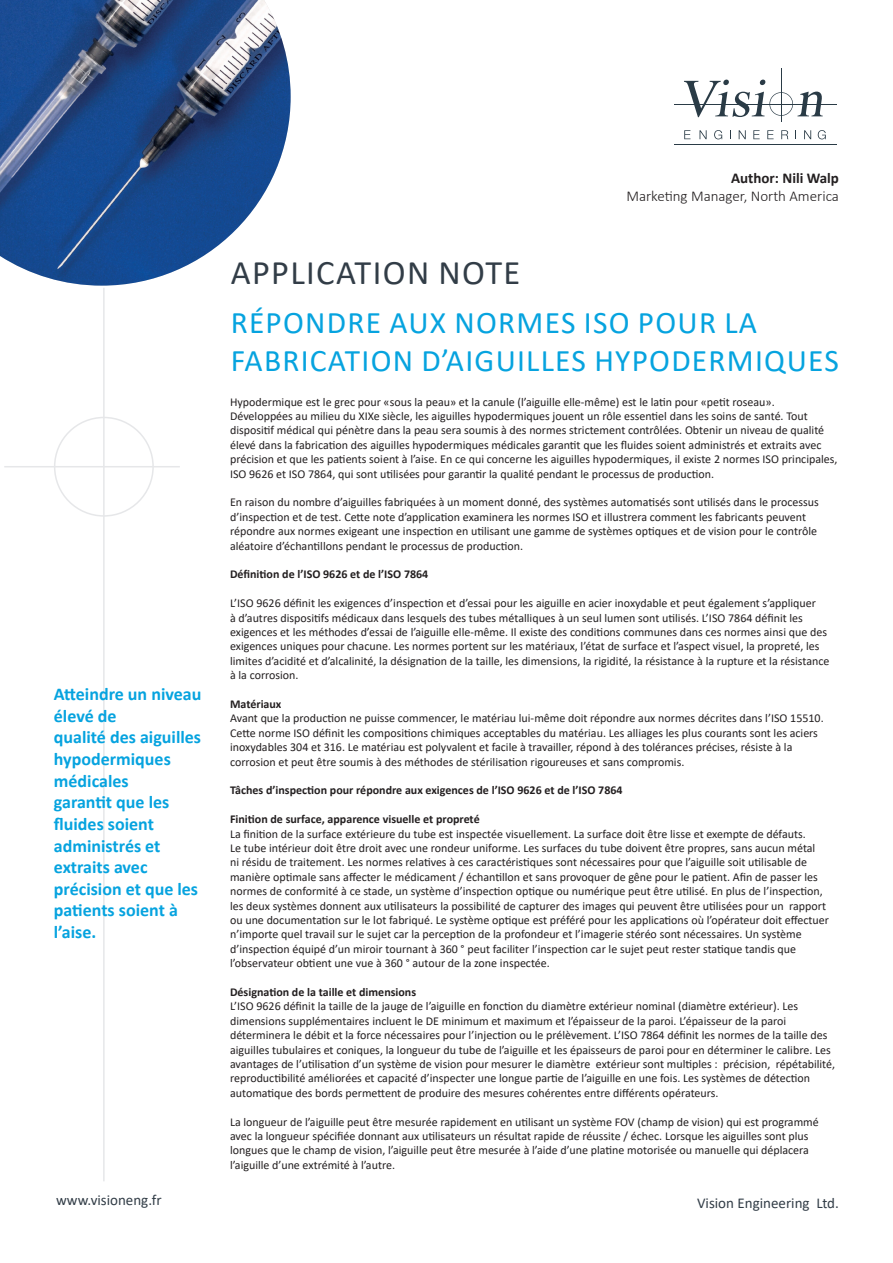
<style>
.page{position:relative;width:893px;height:1263px;background:#fff}
.page>*{position:absolute;margin:0;border:0;box-sizing:border-box;transform-origin:0 0}
.t1{font:34.5px "Calibri";letter-spacing:.04em;color:#323d47}
.t2{font:31.5px/37.8px "Calibri";letter-spacing:.04em;color:#06a3df}
.t3{font:700 18px/21.6px "Calibri";color:#06a3df}
.t4{font:15px "Calibri";color:#323d47}
.t5{font:300 15px "Calibri";color:#231f20}
.t6{font:700 15px "Calibri";color:#231f20}
.t7{font:12px/14.4px "Calibri";color:#231f20}
.t8{font:700 12px "Calibri";color:#231f20}
</style>
<div class="page">
<hr style="left:103px;top:288px;width:2px;height:893px;background:#e6e7e9">
<div style="left:54px;top:417px;width:100px;height:100px;border:2px solid #e6e7e9;border-radius:50%"></div>
<hr style="left:4px;top:466px;width:176px;height:1px;background:#e6e7e9">
<svg style="left:684px;top:130px;width:6px;height:9px"></svg>
<svg style="left:699px;top:130px;width:8px;height:9px"></svg>
<svg style="left:714px;top:130px;width:8px;height:9px"></svg>
<svg style="left:739px;top:130px;width:7px;height:9px"></svg>
<svg style="left:753px;top:130px;width:7px;height:9px"></svg>
<svg style="left:767px;top:130px;width:7px;height:9px"></svg>
<svg style="left:781px;top:130px;width:7px;height:9px"></svg>
<svg style="left:804px;top:130px;width:7px;height:9px"></svg>
<svg style="left:818px;top:130px;width:8px;height:9px"></svg>
<hr style="left:674px;top:145px;width:162px;height:1px;background:#2a3b46">
<hr style="left:674px;top:104px;width:162px;height:1px;background:#2a3b46">
<svg style="left:684px;top:80px;width:139px;height:37px"></svg>
<hr style="left:781px;top:69px;width:1px;height:53px;background:#2a3b46">
<img style="left:0;top:0;width:291px;height:286px">
<p class="t6" style="left:731px;top:168px;width:109px">Author: Nili Walp</p>
<p class="t5" style="left:626px;top:187px;width:214px">Marketing Manager, North America</p>
<h3 class="t3" style="left:54px;top:683px;width:149px">Atteindre un niveau élevé de<br>qualité des aiguilles hypodermiques médicales<br>garantit que les fluides soient administrés et extraits avec précision et que les patients soient à l’aise.</h3>
<h1 class="t1" style="left:231px;top:249px;width:291px">APPLICATION NOTE</h1>
<h2 class="t2" style="left:231px;top:303px;width:610px">RÉPONDRE AUX NORMES ISO POUR LA<br>FABRICATION D’AIGUILLES HYPODERMIQUES</h2>
<p class="t7" style="left:230px;top:394px;width:609px">Hypodermique est le grec pour «sous la peau» et la canule (l’aiguille elle-même) est le latin pour «petit roseau».<br>Développées au milieu du XIXe siècle, les aiguilles hypodermiques jouent un rôle essentiel dans les soins de santé. Tout dispositif médical qui pénètre dans la peau sera soumis à des normes strictement contrôlées. Obtenir un niveau de qualité élevé dans la fabrication des aiguilles hypodermiques médicales garantit que les fluides soient administrés et extraits avec précision et que les patients soient à l’aise. En ce qui concerne les aiguilles hypodermiques, il existe 2 normes ISO principales, ISO 9626 et ISO 7864, qui sont utilisées pour garantir la qualité pendant le processus de production.</p>
<p class="t7" style="left:230px;top:495px;width:590px">En raison du nombre d’aiguilles fabriquées à un moment donné, des systèmes automatisés sont utilisés dans le processus d’inspection et de test. Cette note d’application examinera les normes ISO et illustrera comment les fabricants peuvent répondre aux normes exigeant une inspection en utilisant une gamme de systèmes optiques et de vision pour le contrôle aléatoire d’échantillons pendant le processus de production.</p>
<p class="t8" style="left:230px;top:566px;width:200px">Définition de l’ISO 9626 et de l’ISO 7864</p>
<p class="t7" style="left:230px;top:596px;width:601px">L’ISO 9626 définit les exigences d’inspection et d’essai pour les aiguille en acier inoxydable et peut également s’appliquer<br>à d’autres dispositifs médicaux dans lesquels des tubes métalliques à un seul lumen sont utilisés. L’ISO 7864 définit les exigences et les méthodes d’essai de l’aiguille elle-même. Il existe des conditions communes dans ces normes ainsi que des exigences uniques pour chacune. Les normes portent sur les matériaux, l’état de surface et l’aspect visuel, la propreté, les limites d’acidité et d’alcalinité, la désignation de la taille, les dimensions, la rigidité, la résistance à la rupture et la résistance à la corrosion.</p>
<p class="t8" style="left:230px;top:695px;width:53px">Matériaux</p>
<p class="t7" style="left:230px;top:711px;width:595px">Avant que la production ne puisse commencer, le matériau lui-même doit répondre aux normes décrites dans l’ISO 15510.<br>Cette norme ISO définit les compositions chimiques acceptables du matériau. Les alliages les plus courants sont les aciers inoxydables 304 et 316. Le matériau est polyvalent et facile à travailler, répond à des tolérances précises, résiste à la corrosion et peut être soumis à des méthodes de stérilisation rigoureuses et sans compromis.</p>
<p class="t8" style="left:230px;top:782px;width:394px">Tâches d’inspection pour répondre aux exigences de l’ISO 9626 et de l’ISO 7864</p>
<p class="t8" style="left:230px;top:811px;width:251px">Finition de surface, apparence visuelle et propreté</p>
<p class="t7" style="left:230px;top:826px;width:600px">La finition de la surface extérieure du tube est inspectée visuellement. La surface doit être lisse et exempte de défauts.<br>Le tube intérieur doit être droit avec une rondeur uniforme. Les surfaces du tube doivent être propres, sans aucun métal<br>ni résidu de traitement. Les normes relatives à ces caractéristiques sont nécessaires pour que l’aiguille soit utilisable de manière optimale sans affecter le médicament / échantillon et sans provoquer de gêne pour le patient. Afin de passer les normes de conformité à ce stade, un système d’inspection optique ou numérique peut être utilisé. En plus de l’inspection, les deux systèmes donnent aux utilisateurs la possibilité de capturer des images qui peuvent être utilisées pour un rapport ou une documentation sur le lot fabriqué. Le système optique est préféré pour les applications où l’opérateur doit effectuer n’importe quel travail sur le sujet car la perception de la profondeur et l’imagerie stéréo sont nécessaires. Un système d’inspection équipé d’un miroir tournant à 360 ° peut faciliter l’inspection car le sujet peut rester statique tandis que l’observateur obtient une vue à 360 ° autour de la zone inspectée.</p>
<p class="t8" style="left:230px;top:983px;width:188px">Désignation de la taille et dimensions</p>
<p class="t7" style="left:230px;top:999px;width:607px">L’ISO 9626 définit la taille de la jauge de l’aiguille en fonction du diamètre extérieur nominal (diamètre extérieur). Les dimensions supplémentaires incluent le DE minimum et maximum et l’épaisseur de la paroi. L’épaisseur de la paroi déterminera le débit et la force nécessaires pour l’injection ou le prélèvement. L’ISO 7864 définit les normes de la taille des aiguilles tubulaires et coniques, la longueur du tube de l’aiguille et les épaisseurs de paroi pour en déterminer le calibre. Les avantages de l’utilisation d’un système de vision pour mesurer le diamètre extérieur sont multiples : précision, répétabilité, reproductibilité améliorées et capacité d’inspecter une longue partie de l’aiguille en une fois. Les systèmes de détection automatique des bords permettent de produire des mesures cohérentes entre différents opérateurs.</p>
<p class="t7" style="left:230px;top:1114px;width:590px">La longueur de l’aiguille peut être mesurée rapidement en utilisant un système FOV (champ de vision) qui est programmé avec la longueur spécifiée donnant aux utilisateurs un résultat rapide de réussite / échec. Lorsque les aiguilles sont plus longues que le champ de vision, l’aiguille peut être mesurée à l’aide d’une platine motorisée ou manuelle qui déplacera l’aiguille d’une extrémité à l’autre.</p>
<p class="t4" style="left:56px;top:1190px;width:107px">www.visioneng.fr</p>
<p class="t4" style="left:697px;top:1192px;width:143px">Vision Engineering Ltd.</p>
</div>
